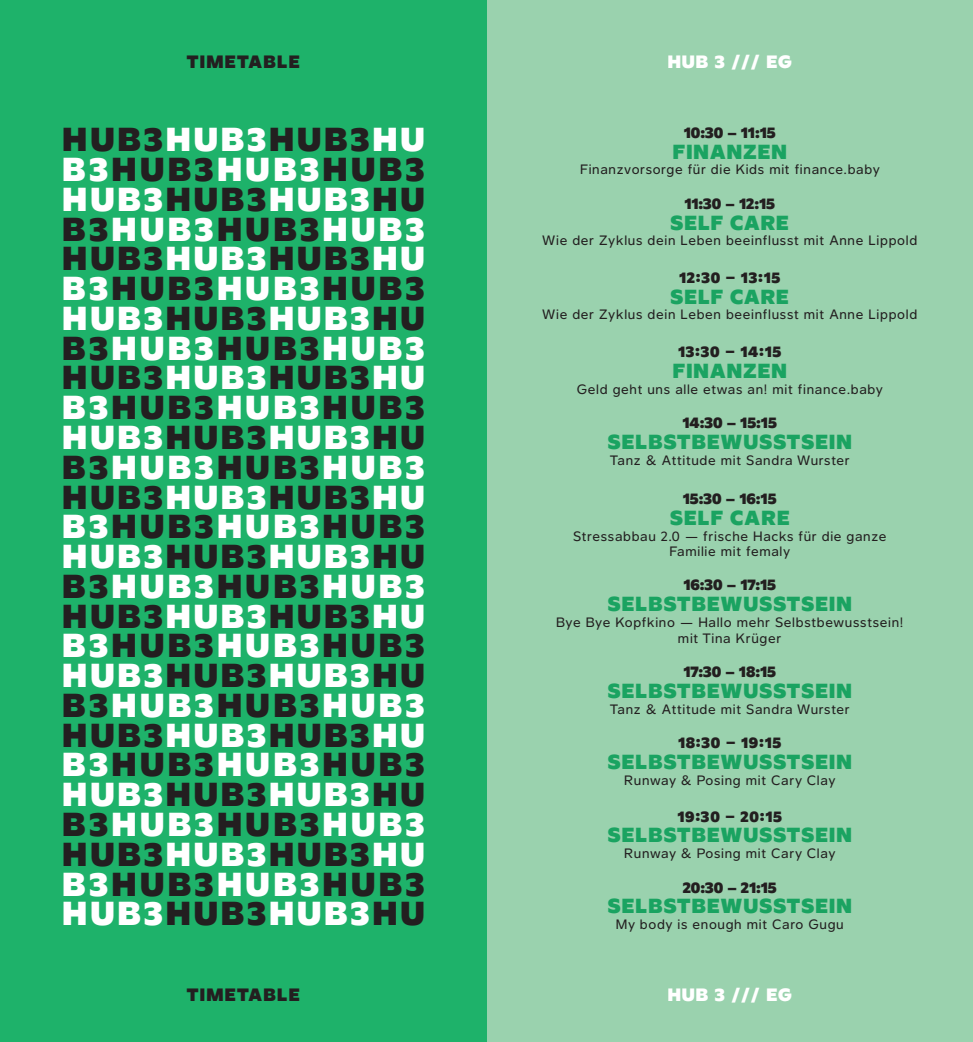
<style>
.page{position:relative;width:973px;height:1042px;background:#fff}
.page>*{position:absolute;margin:0;border:0;box-sizing:border-box;transform-origin:0 0}
.t1{font:32.55px/29.8px "Gaba Super";letter-spacing:.1em;color:#231f20;text-align:justify}
.t2{font:19.95px "Gaba Super";letter-spacing:.06em;color:#1aa361}
.t3{font:17.5px "Gaba Super";letter-spacing:.075em;color:#231f20}
.t4{font:17.5px "Gaba Super";letter-spacing:.05em;color:#fff}
.t5{font:15.05px "Gaba Super";color:#231f20}
.t6{font:13.3px/15.8px "Gaba";letter-spacing:.05em;color:#231f20;text-align:center}
.s1{color:#fff}
</style>
<div class="page">
<div style="left:471px;top:0;width:501px;height:1042px;background:#9ad2ae"></div>
<div style="left:0;top:0;width:486px;height:1042px;background:#1eb26a"></div>
<h3 class="t3" style="left:187px;top:47px;width:115px">TIMETABLE</h3>
<h3 class="t4" style="left:667px;top:47px;width:126px">HUB 3 /// EG</h3>
<p class="t1" style="left:63px;top:122px;width:363px">HUB3<span class="s1">HUB3</span>HUB3<span class="s1">HU B3</span>HUB3<span class="s1">HUB3</span>HUB3<br><span class="s1">HUB3</span>HUB3<span class="s1">HUB3</span>HU B3<span class="s1">HUB3</span>HUB3<span class="s1">HUB3<br></span>HUB3<span class="s1">HUB3</span>HUB3<span class="s1">HU B3</span>HUB3<span class="s1">HUB3</span>HUB3<br><span class="s1">HUB3</span>HUB3<span class="s1">HUB3</span>HU B3<span class="s1">HUB3</span>HUB3<span class="s1">HUB3<br></span>HUB3<span class="s1">HUB3</span>HUB3<span class="s1">HU B3</span>HUB3<span class="s1">HUB3</span>HUB3<br><span class="s1">HUB3</span>HUB3<span class="s1">HUB3</span>HU B3<span class="s1">HUB3</span>HUB3<span class="s1">HUB3<br></span>HUB3<span class="s1">HUB3</span>HUB3<span class="s1">HU B3</span>HUB3<span class="s1">HUB3</span>HUB3<br><span class="s1">HUB3</span>HUB3<span class="s1">HUB3</span>HU B3<span class="s1">HUB3</span>HUB3<span class="s1">HUB3<br></span>HUB3<span class="s1">HUB3</span>HUB3<span class="s1">HU B3</span>HUB3<span class="s1">HUB3</span>HUB3<br><span class="s1">HUB3</span>HUB3<span class="s1">HUB3</span>HU B3<span class="s1">HUB3</span>HUB3<span class="s1">HUB3<br></span>HUB3<span class="s1">HUB3</span>HUB3<span class="s1">HU B3</span>HUB3<span class="s1">HUB3</span>HUB3<br><span class="s1">HUB3</span>HUB3<span class="s1">HUB3</span>HU B3<span class="s1">HUB3</span>HUB3<span class="s1">HUB3<br></span>HUB3<span class="s1">HUB3</span>HUB3<span class="s1">HU B3</span>HUB3<span class="s1">HUB3</span>HUB3<br><span class="s1">HUB3</span>HUB3<span class="s1">HUB3</span>HU</p>
<p class="t5" style="left:683px;top:120px;width:93px">10:30 – 11:15</p>
<h2 class="t2" style="left:672px;top:135px;width:116px">FINANZEN</h2>
<p class="t6" style="left:580px;top:160px;width:301px">Finanzvorsorge für die Kids mit finance.baby</p>
<p class="t5" style="left:684px;top:191px;width:92px">11:30 – 12:15</p>
<h2 class="t2" style="left:670px;top:206px;width:120px">SELF CARE</h2>
<p class="t6" style="left:542px;top:231px;width:376px">Wie der Zyklus dein Leben beeinflusst mit Anne Lippold</p>
<p class="t5" style="left:679px;top:265px;width:103px">12:30 – 13:15</p>
<h2 class="t2" style="left:670px;top:280px;width:120px">SELF CARE</h2>
<p class="t6" style="left:542px;top:306px;width:376px">Wie der Zyklus dein Leben beeinflusst mit Anne Lippold</p>
<p class="t5" style="left:678px;top:339px;width:105px">13:30 – 14:15</p>
<h2 class="t2" style="left:672px;top:354px;width:116px">FINANZEN</h2>
<p class="t6" style="left:576px;top:380px;width:308px">Geld geht uns alle etwas an! mit finance.baby</p>
<p class="t5" style="left:682px;top:410px;width:96px">14:30 – 15:15</p>
<h2 class="t2" style="left:607px;top:425px;width:246px">SELBSTBEWUSSTSEIN</h2>
<p class="t6" style="left:609px;top:451px;width:241px">Tanz &amp; Attitude mit Sandra Wurster</p>
<p class="t5" style="left:682px;top:486px;width:95px">15:30 – 16:15</p>
<h2 class="t2" style="left:670px;top:501px;width:121px">SELF CARE</h2>
<p class="t6" style="left:573px;top:527px;width:314px">Stressabbau 2.0 — frische Hacks für die ganze<br>Familie mit femaly</p>
<p class="t5" style="left:683px;top:572px;width:94px">16:30 – 17:15</p>
<h2 class="t2" style="left:607px;top:587px;width:246px">SELBSTBEWUSSTSEIN</h2>
<p class="t6" style="left:556px;top:612px;width:348px;line-height:16.4px">Bye Bye Kopfkino — Hallo mehr Selbstbewusstsein! mit Tina Krüger</p>
<p class="t5" style="left:683px;top:659px;width:94px">17:30 – 18:15</p>
<h2 class="t2" style="left:607px;top:674px;width:246px">SELBSTBEWUSSTSEIN</h2>
<p class="t6" style="left:609px;top:700px;width:241px">Tanz &amp; Attitude mit Sandra Wurster</p>
<p class="t5" style="left:678px;top:730px;width:105px">18:30 – 19:15</p>
<h2 class="t2" style="left:607px;top:745px;width:246px">SELBSTBEWUSSTSEIN</h2>
<p class="t6" style="left:624px;top:771px;width:213px">Runway &amp; Posing mit Cary Clay</p>
<p class="t5" style="left:677px;top:804px;width:106px">19:30 – 20:15</p>
<h2 class="t2" style="left:607px;top:819px;width:246px">SELBSTBEWUSSTSEIN</h2>
<p class="t6" style="left:624px;top:844px;width:213px">Runway &amp; Posing mit Cary Clay</p>
<p class="t5" style="left:682px;top:875px;width:96px">20:30 – 21:15</p>
<h2 class="t2" style="left:607px;top:889px;width:246px">SELBSTBEWUSSTSEIN</h2>
<p class="t6" style="left:615px;top:915px;width:229px">My body is enough mit Caro Gugu</p>
<h3 class="t3" style="left:187px;top:980px;width:115px">TIMETABLE</h3>
<h3 class="t4" style="left:667px;top:980px;width:126px">HUB 3 /// EG</h3>
</div>
